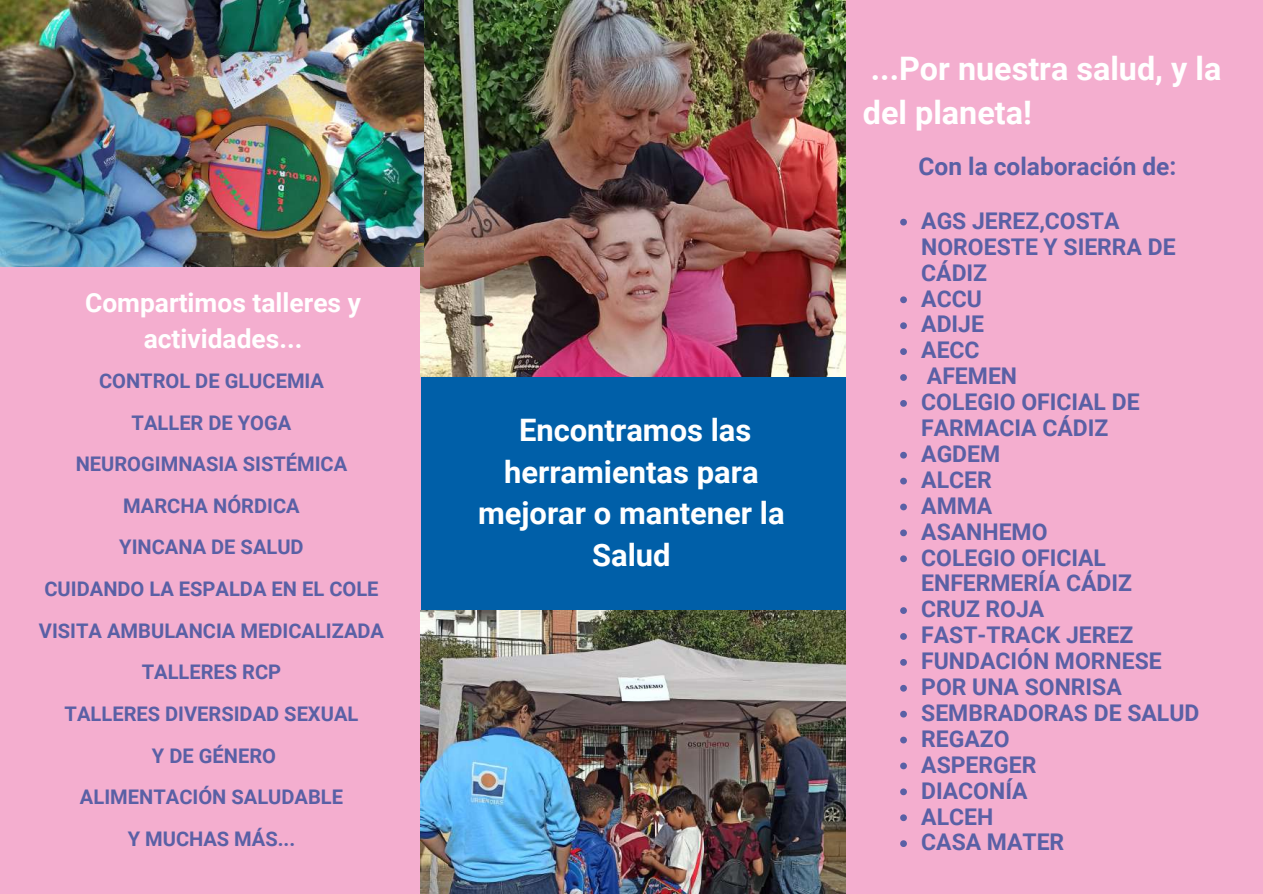
<style>
.page{position:relative;width:1263px;height:894px;background:#fff}
.page>*{position:absolute;margin:0;border:0;box-sizing:border-box;transform-origin:0 0}
.t1{font:700 32.4px/43.8px "Roboto";color:#fff}
.t2{font:700 30.9px/41.7px "Roboto";color:#fff;text-align:center}
.t3{font:700 26.4px/36px "Roboto";color:#fff;text-align:center}
.t4{font:700 24.45px "Roboto";color:#5a60a5}
.t5{font:700 22.95px/25.8px "Roboto";color:#5a60a5}
.t6{font:700 20.1px/41.7px "Roboto";color:#5a60a5;text-align:center}
</style>
<div class="page">
<div style="left:0;top:0;width:1263px;height:893px;background:#f4aecf"></div>
<div style="left:421px;top:214px;width:424px;height:396px;background:#005fa8"></div>
<img style="left:421px;top:0;width:425px;height:376px">
<img style="left:421px;top:610px;width:425px;height:283px">
<img style="left:0;top:0;width:423px;height:267px">
<svg style="left:900px;top:219px;width:7px;height:6px"></svg>
<svg style="left:900px;top:296px;width:7px;height:7px"></svg>
<svg style="left:900px;top:322px;width:7px;height:7px"></svg>
<svg style="left:900px;top:348px;width:7px;height:7px"></svg>
<svg style="left:900px;top:374px;width:7px;height:7px"></svg>
<svg style="left:900px;top:400px;width:7px;height:6px"></svg>
<svg style="left:900px;top:451px;width:7px;height:7px"></svg>
<svg style="left:900px;top:477px;width:7px;height:7px"></svg>
<svg style="left:900px;top:503px;width:7px;height:7px"></svg>
<svg style="left:900px;top:529px;width:7px;height:7px"></svg>
<svg style="left:900px;top:555px;width:7px;height:7px"></svg>
<svg style="left:900px;top:607px;width:7px;height:6px"></svg>
<svg style="left:900px;top:633px;width:7px;height:6px"></svg>
<svg style="left:900px;top:659px;width:7px;height:6px"></svg>
<svg style="left:900px;top:684px;width:7px;height:7px"></svg>
<svg style="left:900px;top:710px;width:7px;height:7px"></svg>
<svg style="left:900px;top:736px;width:7px;height:7px"></svg>
<svg style="left:900px;top:762px;width:7px;height:7px"></svg>
<svg style="left:900px;top:788px;width:7px;height:7px"></svg>
<svg style="left:900px;top:814px;width:7px;height:6px"></svg>
<svg style="left:900px;top:840px;width:7px;height:6px"></svg>
<p class="t3" style="left:85px;top:285px;width:277px">Compartimos talleres y actividades...</p>
<p class="t6" style="left:39px;top:360px;width:347px">CONTROL DE GLUCEMIA<br>TALLER DE YOGA<br>NEUROGIMNASIA SISTÉMICA<br>MARCHA NÓRDICA<br>YINCANA DE SALUD<br>CUIDANDO LA ESPALDA EN EL COLE<br>VISITA AMBULANCIA MEDICALIZADA<br>TALLERES RCP<br>TALLERES DIVERSIDAD SEXUAL<br>Y DE GÉNERO<br>ALIMENTACIÓN SALUDABLE<br>Y MUCHAS MÁS...</p>
<h2 class="t2" style="left:478px;top:409px;width:308px">Encontramos las herramientas para mejorar o mantener la<br>Salud</h2>
<h1 class="t1" style="left:863px;top:47px;width:360px">...Por nuestra salud, y la del planeta!</h1>
<p class="t4" style="left:918px;top:152px;width:259px">Con la colaboración de:</p>
<p class="t5" style="left:921px;top:208px;width:280px">AGS JEREZ,COSTA<br>NOROESTE Y SIERRA DE<br>CÁDIZ<br>ACCU<br>ADIJE<br>AECC<br>AFEMEN<br>COLEGIO OFICIAL DE<br>FARMACIA CÁDIZ<br>AGDEM<br>ALCER<br>AMMA<br>ASANHEMO<br>COLEGIO OFICIAL<br>ENFERMERÍA CÁDIZ<br>CRUZ ROJA<br>FAST-TRACK JEREZ<br>FUNDACIÓN MORNESE<br>POR UNA SONRISA<br>SEMBRADORAS DE SALUD<br>REGAZO<br>ASPERGER<br>DIACONÍA<br>ALCEH<br>CASA MATER</p>
</div>
